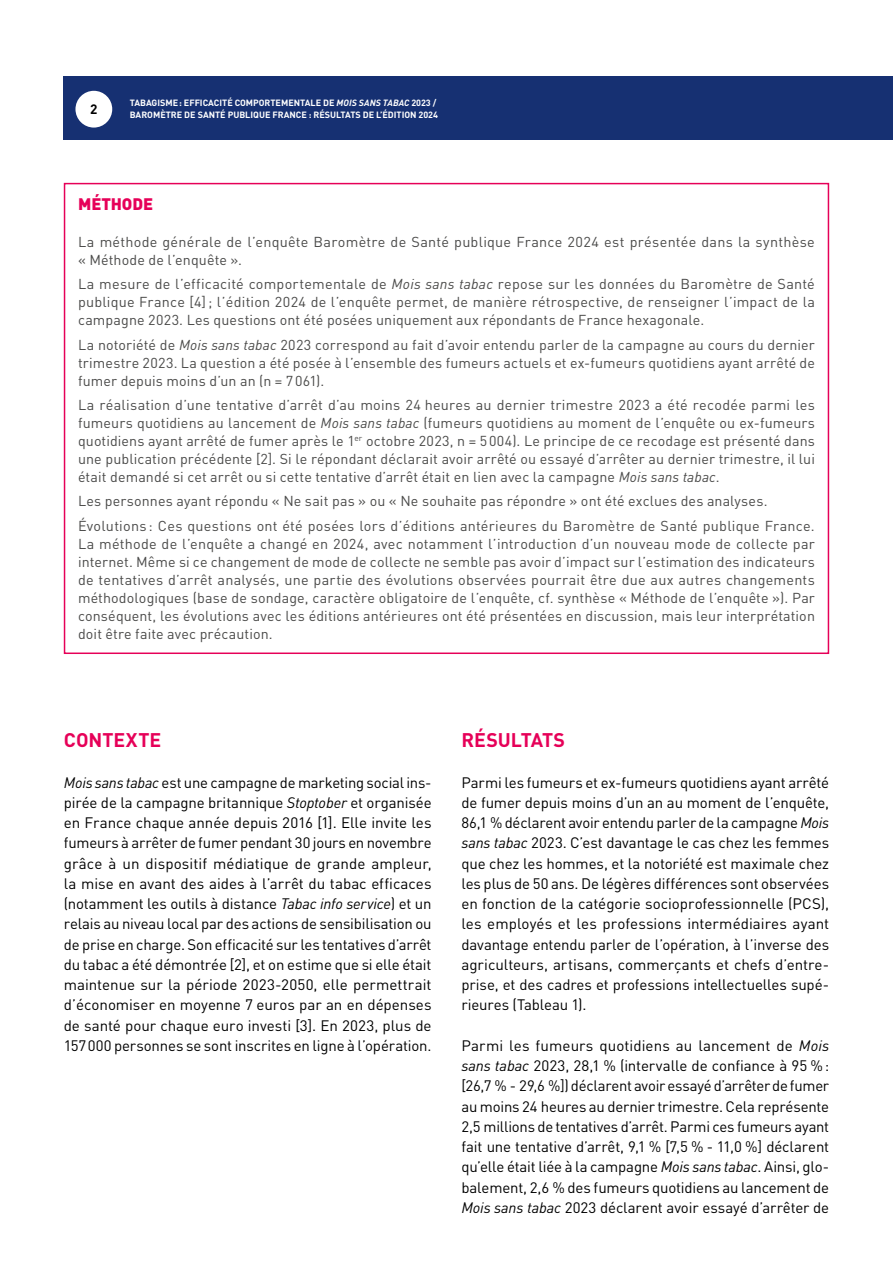
<style>
.page{position:relative;width:893px;height:1263px;background:#fff}
.page>*{position:absolute;margin:0;border:0;box-sizing:border-box;transform-origin:0 0}
.Inter-1-Grille{font:700 19.5px "DIN Pro";color:#e60058}
.Encadré-Titre{font:900 16.5px "DIN Pro";letter-spacing:-.005em;color:#e60058}
.Textecourant_esp_av_0{font:15px/20.2px "DIN Pro";letter-spacing:-.01em;color:#000;text-align:justify}
.Textecourant{font:15px/20.2px "DIN Pro";letter-spacing:-.01em;color:#000;text-align:justify}
.Encadré-Texte{font:14.25px/18px "DIN Pro";letter-spacing:.01em;color:#4a4a49;text-align:justify}
.t1{font:700 13.5px "DIN Pro";color:#000}
.t2{font:700 9px/12px "DIN Pro";color:#fff}
.s1{font-style:italic}
</style>
<div class="page">
<div style="left:64px;top:77px;width:829px;height:63px;background:#163072"></div>
<div style="left:75px;top:91px;width:37px;height:37px;background:#fff;border-radius:50%"></div>
<div style="left:64px;top:183px;width:765px;height:471px;border:2px solid #e60058"></div>
<p class="t1" style="left:90px;top:100px;width:9px">2</p>
<p class="t2" style="left:130px;top:96px;width:310px">TABAGISME: EFFICACITÉ COMPORTEMENTALE DE <span class="s1">MOIS SANS TABAC</span> 2023 /<br>BAROMÈTRE DE SANTÉ PUBLIQUE FRANCE : RÉSULTATS DE L’ÉDITION 2024</p>
<p class="Encadré-Titre" style="left:78px;top:193px;width:76px">MÉTHODE</p>
<p class="Encadré-Texte" style="left:78px;top:231px;width:738px">La méthode générale de l’enquête Baromètre de Santé publique France 2024 est présentée dans la synthèse « Méthode de l’enquête ».</p>
<p class="Encadré-Texte" style="left:78px;top:274px;width:738px">La mesure de l’efficacité comportementale de <span class="s1">Mois sans tabac</span> repose sur les données du Baromètre de Santé publique France [4]; l’édition 2024 de l’enquête permet, de manière rétrospective, de renseigner l’impact de la campagne 2023. Les questions ont été posées uniquement aux répondants de France hexagonale.</p>
<p class="Encadré-Texte" style="left:78px;top:334px;width:738px">La notoriété de <span class="s1">Mois sans tabac</span> 2023 correspond au fait d’avoir entendu parler de la campagne au cours du dernier trimestre 2023. La question a été posée à l’ensemble des fumeurs actuels et ex-fumeurs quotidiens ayant arrêté de fumer depuis moins d’un an (n = 7061).</p>
<p class="Encadré-Texte" style="left:78px;top:394px;width:738px">La réalisation d’une tentative d’arrêt d’au moins 24 heures au dernier trimestre 2023 a été recodée parmi les fumeurs quotidiens au lancement de <span class="s1">Mois sans tabac</span> (fumeurs quotidiens au moment de l’enquête ou ex-fumeurs quotidiens ayant arrêté de fumer après le 1<sup>er</sup> octobre 2023, n = 5004). Le principe de ce recodage est présenté dans une publication précédente [2]. Si le répondant déclarait avoir arrêté ou essayé d’arrêter au dernier trimestre, il lui était demandé si cet arrêt ou si cette tentative d’arrêt était en lien avec la campagne <span class="s1">Mois sans tabac</span>.</p>
<p class="Encadré-Texte" style="left:78px;top:491px;width:691px">Les personnes ayant répondu « Ne sait pas » ou « Ne souhaite pas répondre » ont été exclues des analyses.</p>
<p class="Encadré-Texte" style="left:78px;top:515px;width:738px">Évolutions : Ces questions ont été posées lors d’éditions antérieures du Baromètre de Santé publique France.<br>La méthode de l’enquête a changé en 2024, avec notamment l’introduction d’un nouveau mode de collecte par internet. Même si ce changement de mode de collecte ne semble pas avoir d’impact sur l’estimation des indicateurs de tentatives d’arrêt analysés, une partie des évolutions observées pourrait être due aux autres changements méthodologiques (base de sondage, caractère obligatoire de l’enquête, cf. synthèse « Méthode de l’enquête »). Par conséquent, les évolutions avec les éditions antérieures ont été présentées en discussion, mais leur interprétation doit être faite avec précaution.</p>
<p class="Inter-1-Grille" style="left:64px;top:727px;width:99px">CONTEXTE</p>
<p class="Textecourant_esp_av_0" style="left:64px;top:771px;width:369px"><span class="s1">Mois sans tabac</span> est une campagne de marketing social ins&shy;pirée de la campagne britannique <span class="s1">Stoptober</span> et organisée en France chaque année depuis 2016 [1]. Elle invite les fumeurs à arrêter de fumer pendant 30 jours en novembre grâce à un dispositif médiatique de grande ampleur, la mise en avant des aides à l’arrêt du tabac efficaces (notamment les outils à distance <span class="s1">Tabac info service</span>) et un relais au niveau local par des actions de sensibilisation ou de prise en charge. Son efficacité sur les tentatives d’arrêt du tabac a été démontrée [2], et on estime que si elle était maintenue sur la période 2023-2050, elle permettrait d’économiser en moyenne 7 euros par an en dépenses de santé pour chaque euro investi [3]. En 2023, plus de 157000 personnes se sont inscrites en ligne à l’opération.</p>
<p class="Inter-1-Grille" style="left:461px;top:727px;width:105px">RÉSULTATS</p>
<p class="Textecourant_esp_av_0" style="left:461px;top:771px;width:369px">Parmi les fumeurs et ex-fumeurs quotidiens ayant arrêté de fumer depuis moins d’un an au moment de l’enquête, 86,1 % déclarent avoir entendu parler de la campagne <span class="s1">Mois sans tabac</span> 2023. C’est davantage le cas chez les femmes que chez les hommes, et la notoriété est maximale chez les plus de 50 ans. De légères différences sont observées en fonction de la catégorie socioprofessionnelle (PCS), les employés et les professions intermédiaires ayant davantage entendu parler de l’opération, à l’inverse des agriculteurs, artisans, commerçants et chefs d’entre&shy;prise, et des cadres et professions intellectuelles supé&shy;rieures (Tableau 1).</p>
<p class="Textecourant" style="left:461px;top:1034px;width:369px">Parmi les fumeurs quotidiens au lancement de <span class="s1">Mois sans tabac</span> 2023, 28,1 % (intervalle de confiance à 95 %: [26,7 % - 29,6 %]) déclarent avoir essayé d’arrêter de fumer au moins 24 heures au dernier trimestre. Cela représente 2,5 millions de tentatives d’arrêt. Parmi ces fumeurs ayant fait une tentative d’arrêt, 9,1 % [7,5 % - 11,0 %] déclarent qu’elle était liée à la campagne <span class="s1">Mois sans tabac</span>. Ainsi, glo&shy;balement, 2,6 % des fumeurs quotidiens au lancement de <span class="s1">Mois sans tabac</span> 2023 déclarent avoir essayé d’arrêter de</p>
</div>
